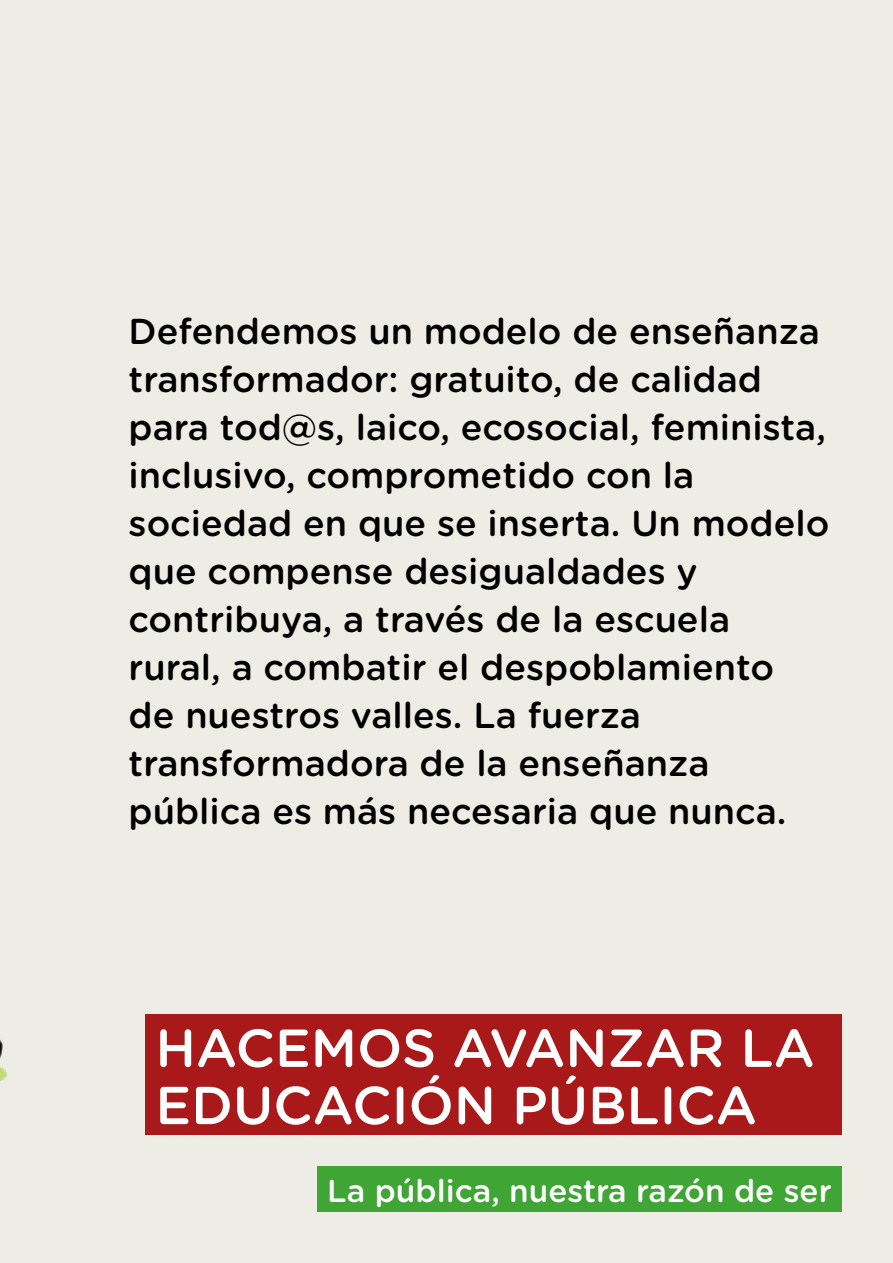
<style>
.page{position:relative;width:893px;height:1263px;background:#edede6}
.page>*{position:absolute;margin:0;border:0;box-sizing:border-box;transform-origin:0 0}
.t1{font:500 53.4px/57.3px "Gotham Rounded";color:#fff}
.t2{font:500 36px/48px "Gotham Rounded";color:#000}
.t3{font:500 31.5px "Gotham Rounded";color:#fff}
</style>
<div class="page">
<div style="left:145px;top:1014px;width:697px;height:120px;background:#aa191a"></div>
<div style="left:317px;top:1166px;width:525px;height:46px;background:#3fa535"></div>
<p class="t2" style="left:129px;top:306px;width:702px">Defendemos un modelo de enseñanza transformador: gratuito, de calidad para tod@s, laico, ecosocial, feminista, inclusivo, comprometido con la sociedad en que se inserta. Un modelo que compense desigualdades y contribuya, a través de la escuela rural, a combatir el despoblamiento<br>de nuestros valles. La fuerza transformadora de la enseñanza pública es más necesaria que nunca.</p>
<h1 class="t1" style="left:155px;top:1017px;width:661px">HACEMOS AVANZAR LA<br>EDUCACIÓN PÚBLICA</h1>
<p class="t3" style="left:327px;top:1168px;width:506px">La pública, nuestra razón de ser</p>
</div>
